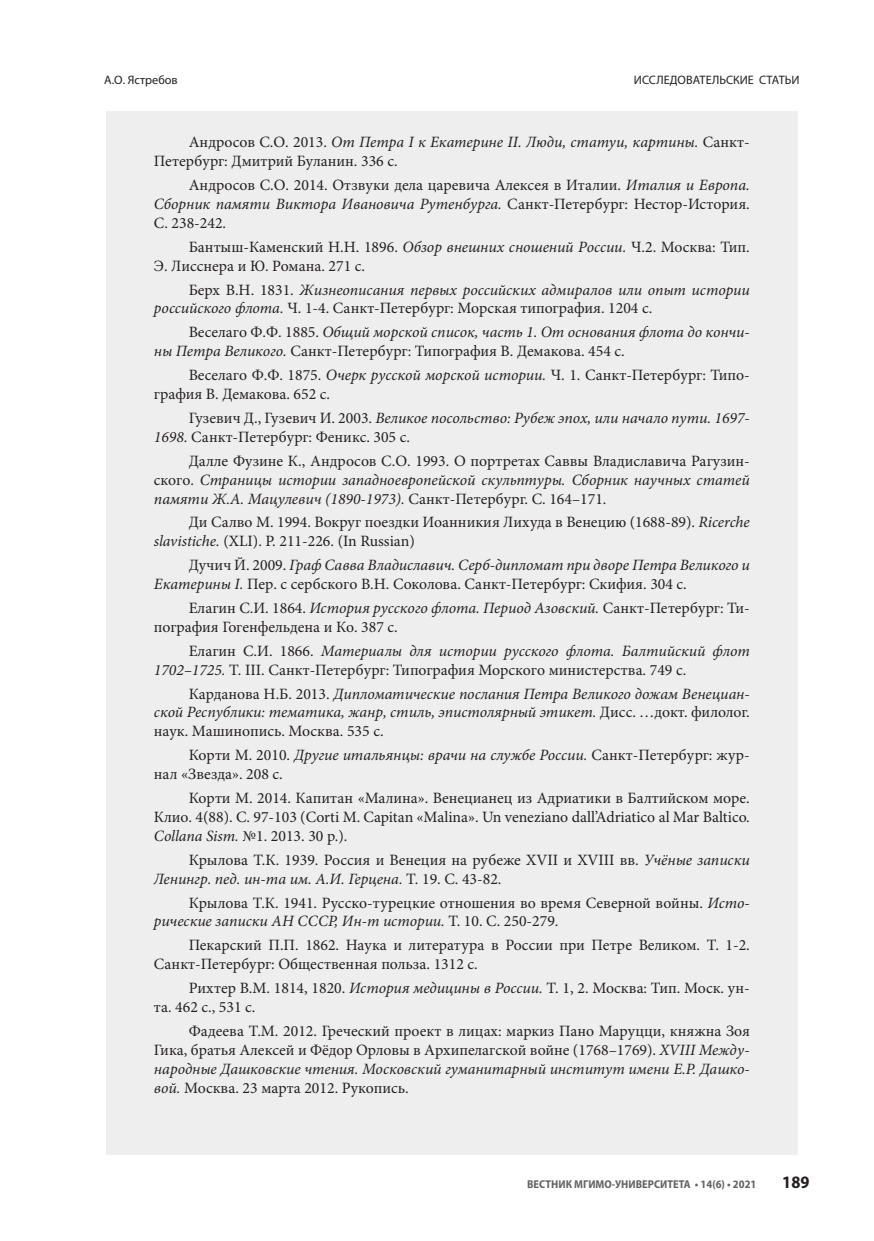
<style>
.page{position:relative;width:874px;height:1241px;background:#fff}
.page>*{position:absolute;margin:0;border:0;box-sizing:border-box;transform-origin:0 0}
.t1{font:700 semi-condensed 17.5px "Myriad Pro";color:#231f20}
.t2{font:15.75px/18.9px "Minion Pro";color:#231f20}
.t3{font:italic 15.75px/18.9px "Minion Pro";letter-spacing:-.005em;color:#231f20}
.t4{font:12.25px "Myriad Pro";color:#231f20}
.t5{font:700 semi-condensed 11.38px "Myriad Pro";color:#636366}
.s1{font-style:italic}
.s2{font-style:normal}
</style>
<div class="page">
<div style="left:104px;top:109px;width:695px;height:1047px;background:#eeeeef;border:2px solid #fff"></div>
<p class="t4" style="left:104px;top:72px;width:75px">А.О. Ястребов</p>
<p class="t4" style="left:633px;top:72px;width:167px">ИССЛЕДОВАТЕЛЬСКИЕ СТАТЬИ</p>
<p class="t2" style="left:154px;top:133px;width:597px;text-indent:35px">Андросов С.О. 2013. <span class="s1">От Петра Ι к Екатерине ΙΙ. Люди, статуи, картины.</span> Санкт-<br>Петербург: Дмитрий Буланин. 336 с.</p>
<p class="t2" style="left:154px;top:176px;width:597px;text-align:justify;text-indent:35px">Андросов С.О. 2014. Отзвуки дела царевича Алексея в Италии. <span class="s1">Италия и Европа.<br>Сборник памяти Виктора Ивановича Рутенбурга.</span> Санкт-Петербург: Нестор-История.<br>С. 238-242.</p>
<p class="t2" style="left:154px;top:238px;width:597px;text-indent:35px">Бантыш-Каменский Н.Н. 1896. <span class="s1">Обзор внешних сношений России.</span> Ч.2. Москва: Тип.<br>Э. Лисснера и Ю. Романа. 271 с.</p>
<p class="t3" style="left:154px;top:280px;width:597px;text-indent:35px"><span class="s2">Берх В.Н. 1831.</span> Жизнеописания первых российских адмиралов или опыт истории российского флота. <span class="s2">Ч. 1-4. Санкт-Петербург: Морская типография. 1204 с.</span></p>
<p class="t3" style="left:154px;top:323px;width:597px;text-indent:35px"><span class="s2">Веселаго Ф.Ф. 1885.</span> Общий морской список, часть 1. От основания флота до кончи&shy;ны Петра Великого. <span class="s2">Санкт-Петербург: Типография В. Демакова. 454 с.</span></p>
<p class="t2" style="left:154px;top:366px;width:597px;text-indent:35px">Веселаго Ф.Ф. 1875. <span class="s1">Очерк русской морской истории.</span> Ч. 1. Санкт-Петербург: Типо&shy;графия В. Демакова. 652 с.</p>
<p class="t2" style="left:154px;top:409px;width:597px;text-indent:35px">Гузевич Д., Гузевич И. 2003. <span class="s1">Великое посольство: Рубеж эпох, или начало пути. 1697-<br>1698.</span> Санкт-Петербург: Феникс. 305 с.</p>
<p class="t2" style="left:154px;top:452px;width:597px;text-align:justify;text-indent:35px">Далле Фузине К., Андросов С.О. 1993. О портретах Саввы Владиславича Рагузин&shy;ского. <span class="s1">Страницы истории западноевропейской скульптуры. Сборник научных статей памяти Ж.А. Мацулевич (1890-1973).</span> Санкт-Петербург. С. 164–171.</p>
<p class="t2" style="left:154px;top:513px;width:597px;text-indent:35px">Ди Салво M. 1994. Вокруг поездки Иоанникия Лихуда в Венецию (1688-89). <span class="s1">Ricerche slavistiche.</span> (XLI). P. 211-226. (In Russian)</p>
<p class="t2" style="left:154px;top:556px;width:597px;text-indent:35px">Дучич Й. 2009. <span class="s1">Граф Савва Владиславич. Серб-дипломат при дворе Петра Великого и<br>Екатерины I.</span> Пер. с сербского В.Н. Соколова. Санкт-Петербург: Скифия. 304 с.</p>
<p class="t2" style="left:154px;top:599px;width:597px;text-indent:35px">Елагин С.И. 1864. <span class="s1">История русского флота. Период Азовский.</span> Санкт-Петербург: Ти&shy;пография Гогенфельдена и Ко. 387 с.</p>
<p class="t2" style="left:154px;top:641px;width:597px;text-indent:35px">Елагин С.И. 1866. <span class="s1">Материалы для истории русского флота. Балтийский флот<br>1702–1725.</span> Т. III. Санкт-Петербург: Типография Морского министерства. 749 с.</p>
<p class="t3" style="left:154px;top:684px;width:597px;text-align:justify;text-indent:35px"><span class="s2">Карданова Н.Б. 2013.</span> Дипломатические послания Петра Великого дожам Венециан&shy;ской Республики: тематика, жанр, стиль, эпистолярный этикет. <span class="s2">Дисс. …докт. филолог. наук. Машинопись. Москва. 535 с.</span></p>
<p class="t2" style="left:154px;top:746px;width:597px;text-indent:35px">Корти М. 2010. <span class="s1">Другие итальянцы: врачи на службе России.</span> Санкт-Петербург: жур&shy;нал «Звезда». 208 с.</p>
<p class="t2" style="left:154px;top:789px;width:597px;text-align:justify;text-indent:35px">Корти М. 2014. Капитан «Малина». Венецианец из Адриатики в Балтийском море.<br>Клио. 4(88). С. 97-103 (Corti M. Capitan «Malina». Un veneziano dall’Adriatico al Mar Baltico.<br><span class="s1">Collana Sism.</span> №1. 2013. 30 p.).</p>
<p class="t2" style="left:154px;top:850px;width:597px;text-indent:35px">Крылова Т.К. 1939. Россия и Венеция на рубеже XVII и XVIII вв. <span class="s1">Учёные записки<br>Ленингр. пед. ин-та им. А.И. Герцена.</span> Т. 19. С. 43-82.</p>
<p class="t2" style="left:154px;top:893px;width:597px;text-indent:35px">Крылова Т.К. 1941. Русско-турецкие отношения во время Северной войны. <span class="s1">Исто&shy;рические записки АН СССР, Ин-т истории.</span> T. 10. C. 250-279.</p>
<p class="t2" style="left:154px;top:936px;width:597px;text-indent:35px">Пекарский П.П. 1862. Наука и литература в России при Петре Великом. Т. 1-2.<br>Санкт-Петербург: Общественная польза. 1312 с.</p>
<p class="t2" style="left:154px;top:979px;width:597px;text-indent:35px">Рихтер В.М. 1814, 1820. <span class="s1">История медицины в России.</span> Т. 1, 2. Москва: Тип. Моск. ун&shy;та. 462 с., 531 с.</p>
<p class="t2" style="left:154px;top:1021px;width:597px;text-align:justify;text-indent:35px">Фадеева Т.М. 2012. Греческий проект в лицах: маркиз Пано Маруцци, княжна Зоя Гика, братья Алексей и Фёдор Орловы в Архипелагской войне (1768–1769). <span class="s1">XVIII Между&shy;народные Дашковские чтения. Московский гуманитарный институт имени Е.Р. Дашко&shy;вой.</span> Москва. 23 марта 2012. Рукопись.</p>
<p class="t5" style="left:527px;top:1176px;width:231px">ВЕСТНИК МГИМО-УНИВЕРСИТЕТА • 14(6) • 2021</p>
<p class="t1" style="left:781px;top:1170px;width:29px">189</p>
</div>
